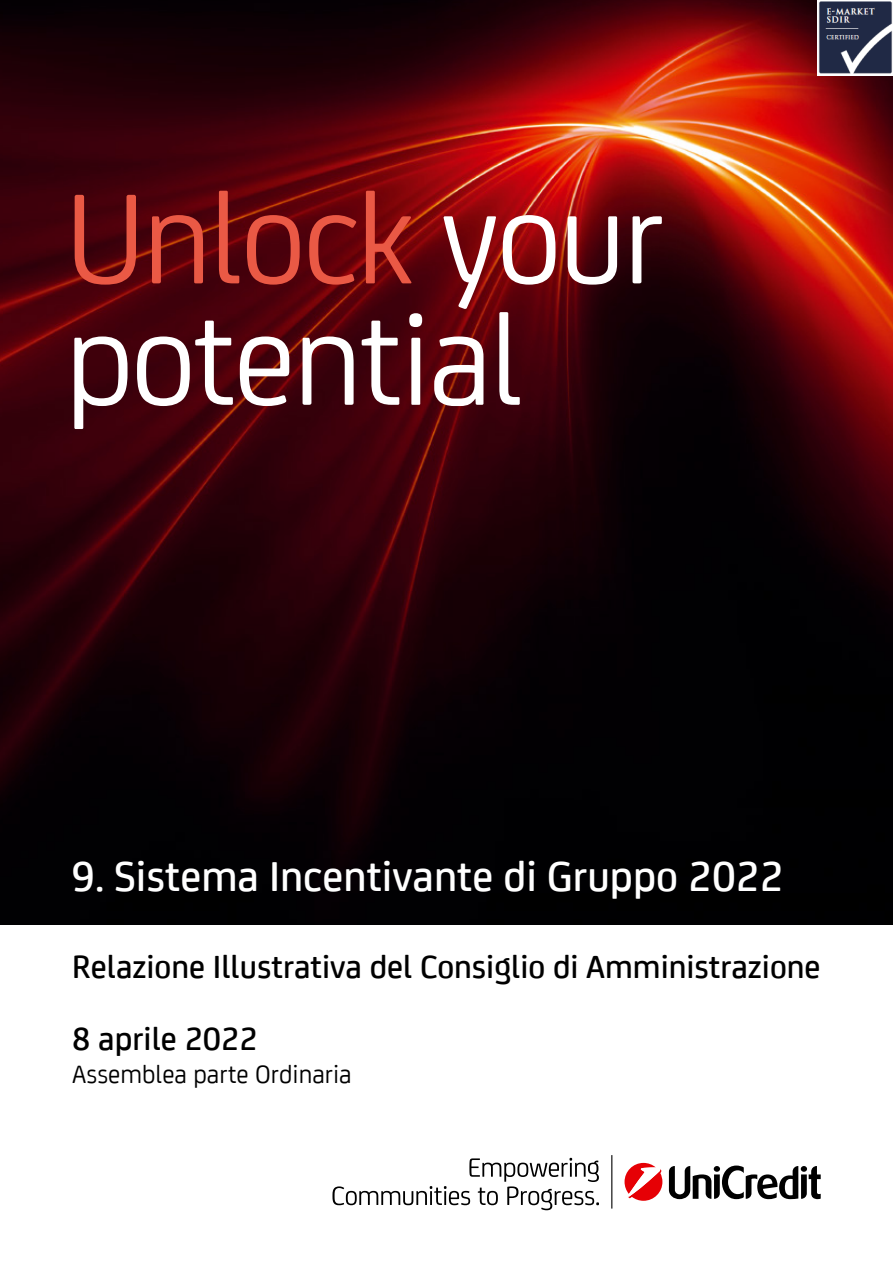
<style>
.page{position:relative;width:893px;height:1263px;background:#fff}
.page>*{position:absolute;margin:0;border:0;box-sizing:border-box;transform-origin:0 0}
.t1{font:136.8px/121.4px "Uni Credit";letter-spacing:-.02em;color:#fff}
.t2{font:500 45px "Uni Credit";color:#fff}
.t3{font:500 34.5px/72.3px "Uni Credit";color:#000}
.t4{font:27px "Uni Credit";color:#000}
.s1{color:#ea5945}
</style>
<div class="page">
<svg style="left:669px;top:1165px;width:152px;height:34px"></svg>
<svg style="left:624px;top:1163px;width:38px;height:38px"></svg>
<svg style="left:332px;top:1158px;width:267px;height:52px"></svg>
<hr style="left:611px;top:1155px;width:1px;height:53px;background:#000">
<img style="left:0;top:0;width:893px;height:925px">
<img style="left:818px;top:0;width:75px;height:75px">
<h1 class="t1" style="left:65px;top:169px;width:601px"><span class="s1">Unlock</span> your potential</h1>
<h2 class="t2" style="left:71px;top:843px;width:714px">9. Sistema Incentivante di Gruppo 2022</h2>
<p class="t3" style="left:72px;top:928px;width:750px">Relazione Illustrativa del Consiglio di Amministrazione<br>8 aprile 2022</p>
<p class="t4" style="left:72px;top:1055px;width:281px">Assemblea parte Ordinaria</p>
</div>
